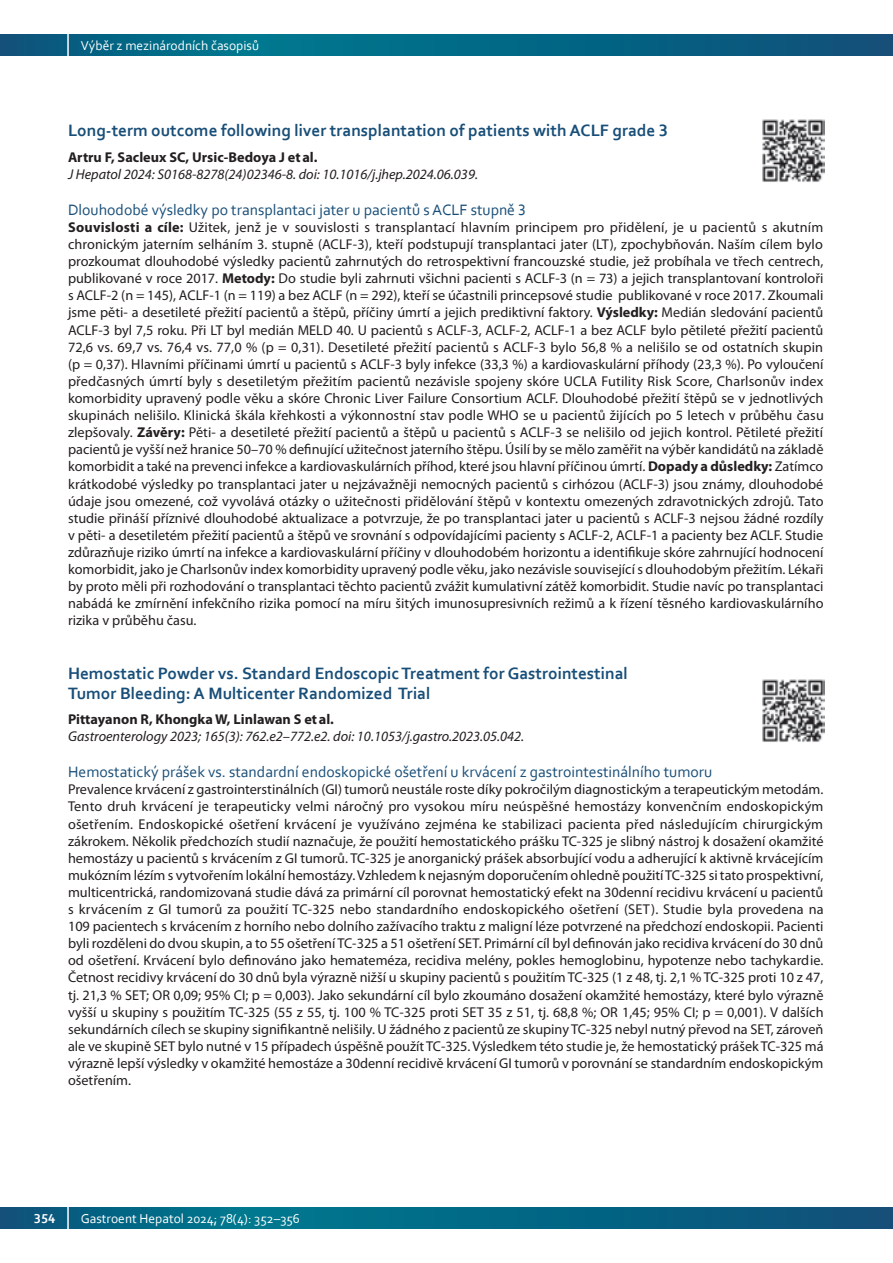
<style>
.page{position:relative;width:893px;height:1263px;background:#fff}
.page>*{position:absolute;margin:0;border:0;box-sizing:border-box;transform-origin:0 0}
.t1{font:700 17.25px/19.5px "Corbel";color:#184e78}
.t2{font:15.75px "Corbel";color:#184e78}
.t3{font:14.25px/17.1px "Myriad Pro";color:#231f20;text-align:justify}
.t4{font:italic 14.25px "Myriad Pro";color:#231f20}
.t5{font:700 14.25px "Myriad Pro";color:#231f20}
.t6{font:13.5px "Corbel";color:#fff}
.t7{font:700 13.5px "Corbel";color:#fff}
.s1{font-weight:700}
</style>
<div class="page">
<svg style="left:0;top:34px;width:893px;height:22px;background:#056483"></svg>
<hr style="left:67px;top:0;width:2px;height:74px;background:#fff">
<svg style="left:0;top:1207px;width:893px;height:22px;background:#056483"></svg>
<hr style="left:67px;top:1185px;width:2px;height:74px;background:#fff">
<img style="left:762px;top:119px;width:63px;height:63px">
<img style="left:762px;top:679px;width:63px;height:63px">
<p class="t6" style="left:81px;top:37px;width:180px">Výběr z mezinárodních časopisů</p>
<p class="t6" style="left:81px;top:37px;width:279px">Hereditárny angioedém k príčina bolestí brucha</p>
<p class="t1" style="left:68px;top:120px;width:601px">Long-term outcome following liver transplantation of patients with ACLF grade 3</p>
<p class="t5" style="left:68px;top:148px;width:251px">Artru F, Sacleux SC, Ursic-Bedoya J etal.</p>
<p class="t4" style="left:68px;top:165px;width:411px">J Hepatol 2024: S0168-8278(24)02346-8. doi: 10.1016/j.jhep.2024.06.039.</p>
<p class="t2" style="left:68px;top:200px;width:460px">Dlouhodobé výsledky po transplantaci jater u pacientů s ACLF stupně 3</p>
<p class="t3" style="left:68px;top:218px;width:757px"><span class="s1">Souvislosti a cíle:</span> Užitek, jenž je v souvislosti s transplantací hlavním principem pro přidělení, je u pacientů s akutním chronickým jaterním selháním 3. stupně (ACLF-3), kteří podstupují transplantaci jater (LT), zpochybňován. Naším cílem bylo prozkoumat dlouhodobé výsledky pacientů zahrnutých do retrospektivní francouzské studie, jež probíhala ve třech centrech, publikované v roce 2017. <span class="s1">Metody:</span> Do studie byli zahrnuti všichni pacienti s ACLF-3 (n = 73) a jejich transplantovaní kontroloři s ACLF-2 (n = 145), ACLF-1 (n = 119) a bez ACLF (n = 292), kteří se účastnili princepsové studie publikované v roce 2017. Zkoumali jsme pěti- a desetileté přežití pacientů a štěpů, příčiny úmrtí a jejich prediktivní faktory. <span class="s1">Výsledky:</span> Medián sledování pacientů ACLF-3 byl 7,5 roku. Při LT byl medián MELD 40. U pacientů s ACLF-3, ACLF-2, ACLF-1 a bez ACLF bylo pětileté přežití pacientů 72,6 vs. 69,7 vs. 76,4 vs. 77,0 % (p = 0,31). Desetileté přežití pacientů s ACLF-3 bylo 56,8 % a nelišilo se od ostatních skupin (p = 0,37). Hlavními příčinami úmrtí u pacientů s ACLF-3 byly infekce (33,3 %) a kardiovaskulární příhody (23,3 %). Po vyloučení předčasných úmrtí byly s desetiletým přežitím pacientů nezávisle spojeny skóre UCLA Futility Risk Score, Charlsonův index komorbidity upravený podle věku a skóre Chronic Liver Failure Consortium ACLF. Dlouhodobé přežití štěpů se v jednotlivých skupinách nelišilo. Klinická škála křehkosti a výkonnostní stav podle WHO se u pacientů žijících po 5 letech v průběhu času zlepšovaly. <span class="s1">Závěry:</span> Pěti- a desetileté přežití pacientů a štěpů u pacientů s ACLF-3 se nelišilo od jejich kontrol. Pětileté přežití pacientů je vyšší než hranice 50–70 % definující užitečnost jaterního štěpu. Úsilí by se mělo zaměřit na výběr kandidátů na základě komorbidit a také na prevenci infekce a kardiovaskulárních příhod, které jsou hlavní příčinou úmrtí. <span class="s1">Dopady a důsledky:</span> Zatímco krátkodobé výsledky po transplantaci jater u nejzávažněji nemocných pacientů s cirhózou (ACLF-3) jsou známy, dlouhodobé údaje jsou omezené, což vyvolává otázky o užitečnosti přidělování štěpů v kontextu omezených zdravotnických zdrojů. Tato studie přináší příznivé dlouhodobé aktualizace a potvrzuje, že po transplantaci jater u pacientů s ACLF-3 nejsou žádné rozdíly v pěti- a desetiletém přežití pacientů a štěpů ve srovnání s odpovídajícími pacienty s ACLF-2, ACLF-1 a pacienty bez ACLF. Studie zdůrazňuje riziko úmrtí na infekce a kardiovaskulární příčiny v dlouhodobém horizontu a identifikuje skóre zahrnující hodnocení komorbidit, jako je Charlsonův index komorbidity upravený podle věku, jako nezávisle související s dlouhodobým přežitím. Lékaři by proto měli při rozhodování o transplantaci těchto pacientů zvážit kumulativní zátěž komorbidit. Studie navíc po transplantaci nabádá ke zmírnění infekčního rizika pomocí na míru šitých imunosupresivních režimů a k řízení těsného kardiovaskulárního rizika v průběhu času.</p>
<p class="t1" style="left:68px;top:663px;width:561px">Hemostatic Powder vs. Standard Endoscopic Treatment for Gastrointestinal<br>Tumor Bleeding: A Multicenter Randomized Trial</p>
<p class="t5" style="left:68px;top:710px;width:267px">Pittayanon R, Khongka W, Linlawan S etal.</p>
<p class="t4" style="left:68px;top:728px;width:458px">Gastroenterology 2023; 165(3): 762.e2–772.e2. doi: 10.1053/j.gastro.2023.05.042.</p>
<p class="t2" style="left:68px;top:762px;width:646px">Hemostatický prášek vs. standardní endoskopické ošetření u krvácení z gastrointestinálního tumoru</p>
<p class="t3" style="left:68px;top:781px;width:757px">Prevalence krvácení z gastrointerstinálních (GI) tumorů neustále roste díky pokročilým diagnostickým a terapeutickým metodám.<br>Tento druh krvácení je terapeuticky velmi náročný pro vysokou míru neúspěšné hemostázy konvenčním endoskopickým ošetřením. Endoskopické ošetření krvácení je využíváno zejména ke stabilizaci pacienta před následujícím chirurgickým zákrokem. Několik předchozích studií naznačuje, že použití hemostatického prášku TC-325 je slibný nástroj k dosažení okamžité hemostázy u pacientů s krvácením z GI tumorů. TC-325 je anorganický prášek absorbující vodu a adherující k aktivně krvácejícím mukózním lézím s vytvořením lokální hemostázy. Vzhledem k nejasným doporučením ohledně použití TC-325 si tato prospektivní, multicentrická, randomizovaná studie dává za primární cíl porovnat hemostatický efekt na 30denní recidivu krvácení u pacientů s krvácením z GI tumorů za použití TC-325 nebo standardního endoskopického ošetření (SET). Studie byla provedena na 109 pacientech s krvácením z horního nebo dolního zažívacího traktu z maligní léze potvrzené na předchozí endoskopii. Pacienti byli rozděleni do dvou skupin, a to 55 ošetření TC-325 a 51 ošetření SET. Primární cíl byl definován jako recidiva krvácení do 30 dnů od ošetření. Krvácení bylo definováno jako hemateméza, recidiva melény, pokles hemoglobinu, hypotenze nebo tachykardie.<br>Četnost recidivy krvácení do 30 dnů byla výrazně nižší u skupiny pacientů s použitím TC-325 (1 z 48, tj. 2,1 % TC-325 proti 10 z 47, tj. 21,3 % SET; OR 0,09; 95% CI; p = 0,003). Jako sekundární cíl bylo zkoumáno dosažení okamžité hemostázy, které bylo výrazně vyšší u skupiny s použitím TC-325 (55 z 55, tj. 100 % TC-325 proti SET 35 z 51, tj. 68,8 %; OR 1,45; 95% CI; p = 0,001). V dalších sekundárních cílech se skupiny signifikantně nelišily. U žádného z pacientů ze skupiny TC-325 nebyl nutný převod na SET, zároveň ale ve skupině SET bylo nutné v 15 případech úspěšně použít TC-325. Výsledkem této studie je, že hemostatický prášek TC-325 má výrazně lepší výsledky v okamžité hemostáze a 30denní recidivě krvácení GI tumorů v porovnání se standardním endoskopickým ošetřením.</p>
<p class="t7" style="left:34px;top:1210px;width:23px">354</p>
<p class="t6" style="left:81px;top:1210px;width:221px">Gastroent Hepatol 2024; 78(4): 352–356</p>
</div>
